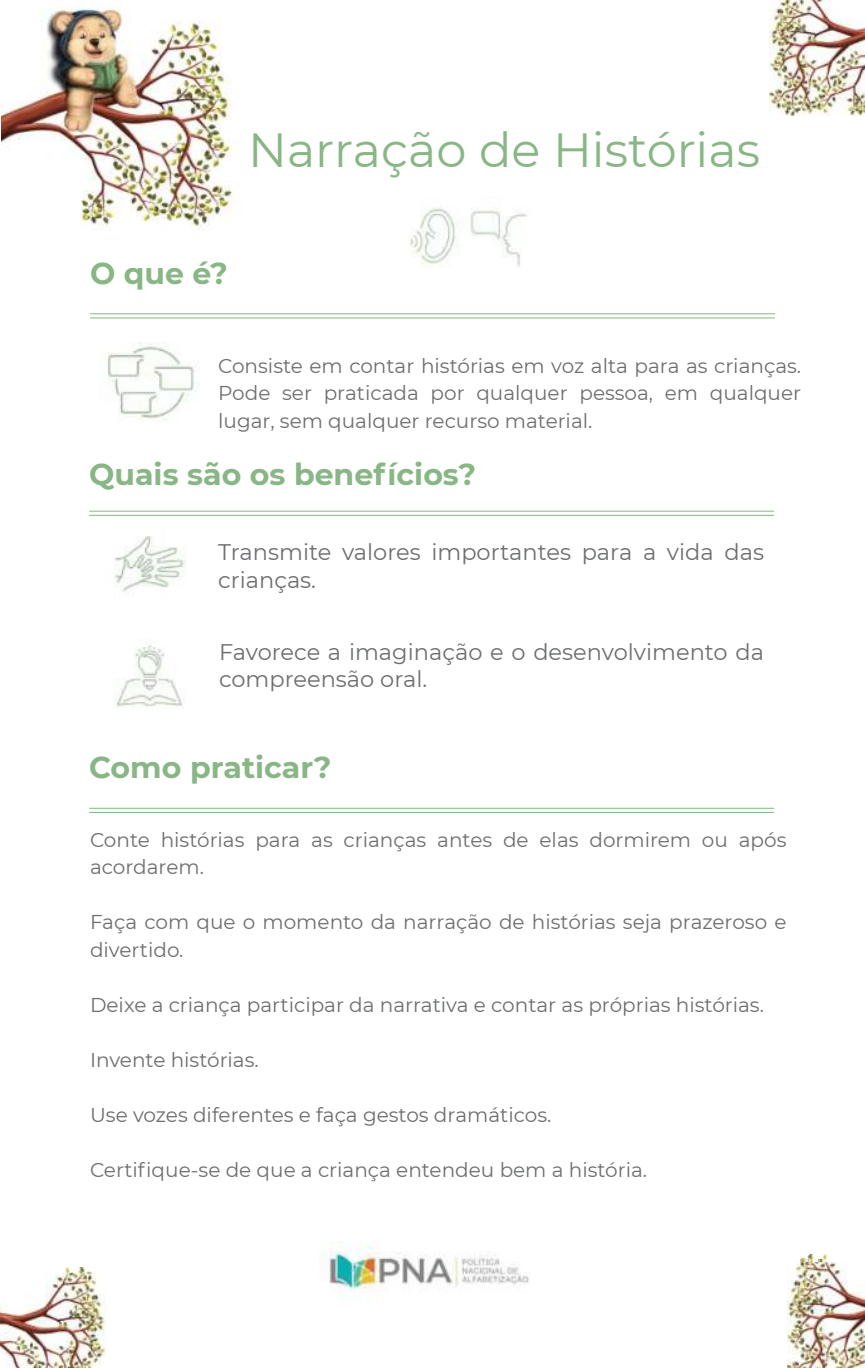
<style>
.page{position:relative;width:865px;height:1368px;background:#fff}
.page>*{position:absolute;margin:0;border:0;box-sizing:border-box;transform-origin:0 0}
.t1{font:47.75px "Montserrat";color:#88b684}
.t2{font:700 30px "Montserrat";color:#88b684}
.t3{font:22.5px/27.5px "Montserrat";color:#6c6e70}
.t4{font:20px/27.5px "Montserrat";color:#6c6e70}
</style>
<div class="page">
<img style="left:1px;top:8px;width:240px;height:221px">
<img style="left:0;top:1268px;width:96px;height:83px">
<img style="left:2px;top:1274px;width:103px;height:94px">
<img style="left:787px;top:1254px;width:78px;height:114px">
<img style="left:769px;top:0;width:96px;height:115px">
<hr style="left:90px;top:313px;width:685px;height:1px;background:#88b684">
<hr style="left:90px;top:317px;width:685px;height:1px;background:#88b684">
<hr style="left:89px;top:511px;width:685px;height:1px;background:#88b684">
<hr style="left:89px;top:515px;width:685px;height:1px;background:#88b684">
<img style="left:108px;top:342px;width:88px;height:79px">
<img style="left:114px;top:536px;width:72px;height:56px">
<img style="left:115px;top:644px;width:70px;height:65px">
<hr style="left:89px;top:808px;width:685px;height:1px;background:#88b684">
<hr style="left:89px;top:812px;width:685px;height:1px;background:#88b684">
<img style="left:323px;top:1241px;width:206px;height:50px">
<img style="left:410px;top:207px;width:117px;height:60px">
<h1 class="t1" style="left:248px;top:118px;width:513px">Narração de Histórias</h1>
<h2 class="t2" style="left:90px;top:260px;width:139px">O que é?</h2>
<p class="t4" style="left:218px;top:351px;width:584px;text-align:justify">Consiste em contar histórias em voz alta para as crianças.<br>Pode ser praticada por qualquer pessoa, em qualquer lugar, sem qualquer recurso material.</p>
<h2 class="t2" style="left:89px;top:462px;width:388px">Quais são os benefícios?</h2>
<p class="t3" style="left:218px;top:537px;width:547px">Transmite valores importantes para a vida das crianças.</p>
<p class="t3" style="left:219px;top:637px;width:546px">Favorece a imaginação e o desenvolvimento da compreensão oral.</p>
<h2 class="t2" style="left:89px;top:755px;width:244px">Como praticar?</h2>
<p class="t4" style="left:90px;top:825px;width:698px">Conte histórias para as crianças antes de elas dormirem ou após acordarem.</p>
<p class="t4" style="left:90px;top:907px;width:698px">Faça com que o momento da narração de histórias seja prazeroso e divertido.</p>
<p class="t4" style="left:90px;top:990px;width:675px">Deixe a criança participar da narrativa e contar as próprias histórias.</p>
<p class="t4" style="left:90px;top:1045px;width:170px">Invente histórias.</p>
<p class="t4" style="left:90px;top:1100px;width:463px">Use vozes diferentes e faça gestos dramáticos.</p>
<p class="t4" style="left:90px;top:1155px;width:558px">Certifique-se de que a criança entendeu bem a história.</p>
</div>
